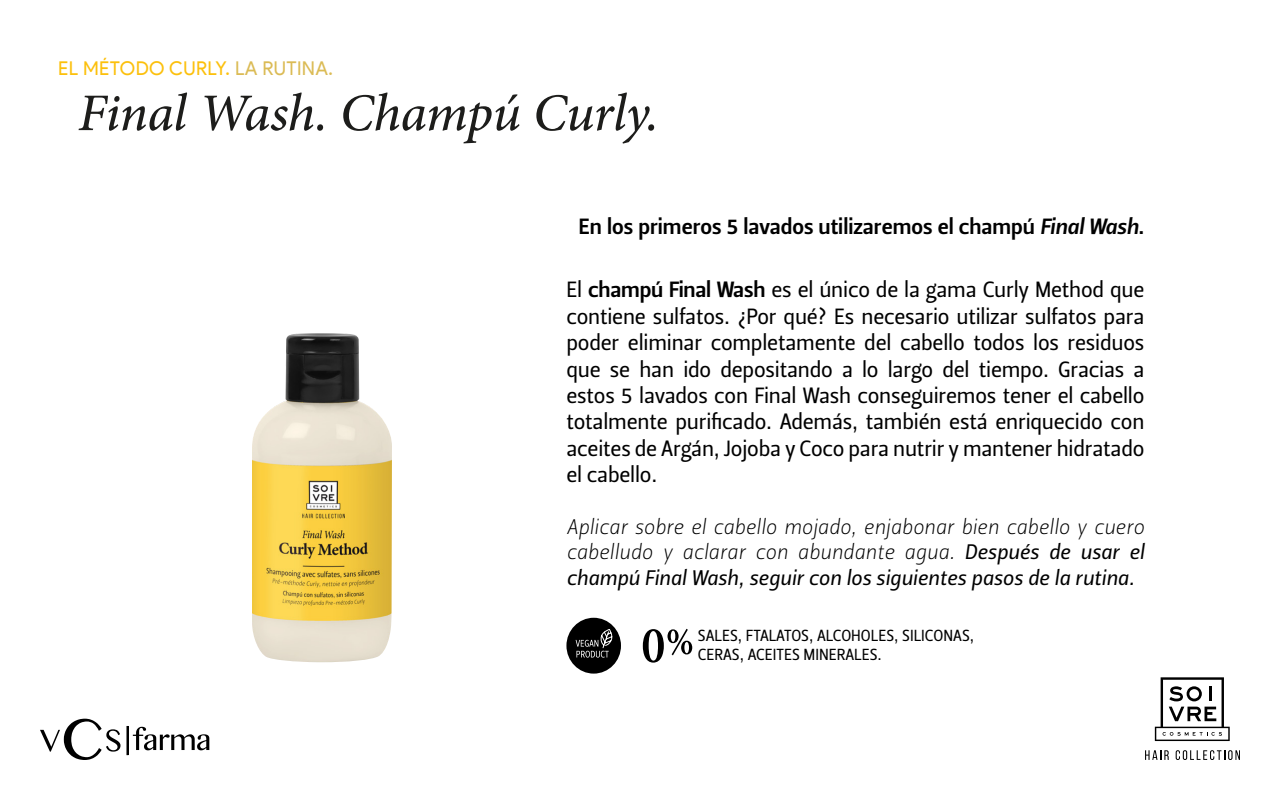
<style>
.page{position:relative;width:1280px;height:800px;background:#fff}
.page>*{position:absolute;margin:0;border:0;box-sizing:border-box;transform-origin:0 0}
.t1{font:italic 500 53px "Minion Pro";letter-spacing:-.01em;color:#1d1d1b}
.t2{font:22px/26.4px "Leitura Sans Grot 2";letter-spacing:-.01em;color:#000;text-align:justify}
.t3{font:22px "Leitura Sans Grot 3";color:#000}
.t4{font:21px/25.2px "Leitura Sans Italic 1";color:#000}
.t5{font:21px "Leitura Sans Italic 2";color:#000}
.t6{font:19px "Product Sans";letter-spacing:.02em;color:#fcc00c}
.t7{font:16px/19px "Leitura Sans Grot 2";color:#000}
.s1{color:#dbbb55}
.s2{font-family:"Leitura Sans Italic 3"}
.s3{font-family:"Leitura Sans Grot 3"}
.s4{font-family:"Leitura Sans Italic 2"}
</style>
<div class="page">
<svg style="left:1155px;top:677px;width:75px;height:64px"></svg>
<svg style="left:1145px;top:750px;width:24px;height:10px"></svg>
<svg style="left:1176px;top:750px;width:64px;height:10px"></svg>
<svg style="left:40px;top:719px;width:80px;height:41px"></svg>
<svg style="left:127px;top:726px;width:82px;height:29px"></svg>
<img style="left:252px;top:333px;width:140px;height:329px">
<div style="left:566px;top:618px;width:55px;height:56px;background:#000;border-radius:50%"></div>
<svg style="left:576px;top:629px;width:37px;height:29px"></svg>
<svg style="left:643px;top:629px;width:49px;height:34px"></svg>
<p class="t6" style="left:58px;top:57px;width:277px">EL MÉTODO CURLY. <span class="s1">LA RUTINA.</span></p>
<h1 class="t1" style="left:78px;top:77px;width:582px">Final Wash. Champú Curly.</h1>
<p class="t3" style="left:579px;top:213px;width:567px">En los primeros 5 lavados utilizaremos el champú <span class="s2">Final Wash</span>.</p>
<p class="t2" style="left:566px;top:277px;width:580px">El <span class="s3">champú Final Wash</span> es el único de la gama Curly Method que contiene sulfatos. ¿Por qué? Es necesario utilizar sulfatos para poder eliminar completamente del cabello todos los residuos que se han ido depositando a lo largo del tiempo. Gracias a estos 5 lavados con Final Wash conseguiremos tener el cabello totalmente purificado. Además, también está enriquecido con aceites de Argán, Jojoba y Coco para nutrir y mantener hidratado el cabello.</p>
<p class="t4" style="left:566px;top:514px;width:579px">Aplicar sobre el cabello mojado, enjabonar bien cabello y cuero cabelludo y aclarar con abundante agua. <span class="s4">Después de usar el</span></p>
<p class="t5" style="left:566px;top:566px;width:569px">champú Final Wash, seguir con los siguientes pasos de la rutina.</p>
<p class="t7" style="left:698px;top:626px;width:278px">SALES, FTALATOS, ALCOHOLES, SILICONAS,<br>CERAS, ACEITES MINERALES.</p>
</div>
